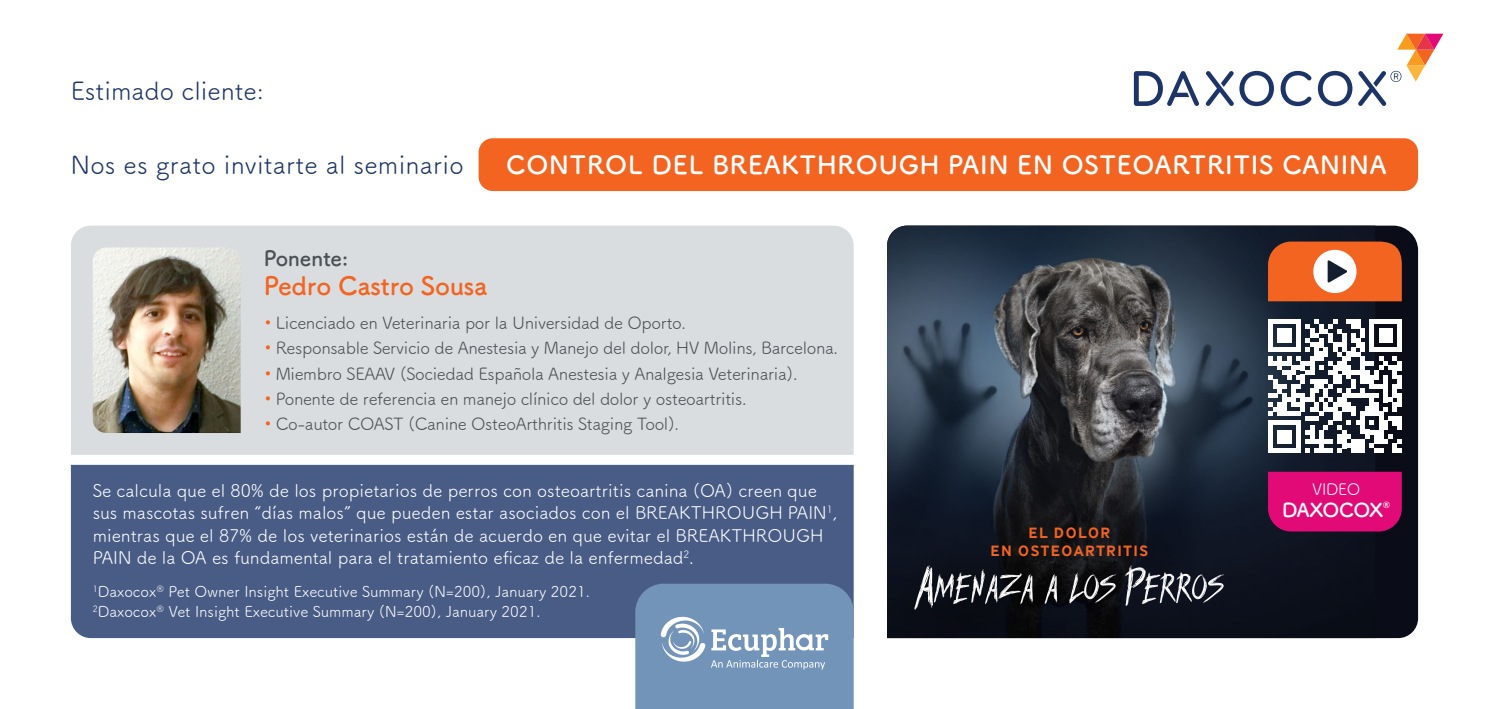
<style>
.page{position:relative;width:1489px;height:709px;background:#fff}
.page>*{position:absolute;margin:0;border:0;box-sizing:border-box;transform-origin:0 0}
.t1{font:700 25.25px "Tsuku A Rd Gothic";letter-spacing:-.01em;color:#f36421}
.t2{font:700 25px "Tsuku A Rd Gothic";letter-spacing:.035em;color:#fff}
.t3{font:25px "Tsuku A Rd Gothic";letter-spacing:.01em;color:#1c3468}
.t4{font:700 21px "Tsuku A Rd Gothic";letter-spacing:-.01em;color:#4b5056}
.t5{font:700 19.25px "Tsuku A Rd Gothic";letter-spacing:-.035em;color:#fff}
.t6{font:17.5px/22.5px "Tsuku A Rd Gothic";color:#fff}
.t7{font:16.75px "Tsuku A Rd Gothic";letter-spacing:-.02em;color:#4b5056}
.t8{font:15.75px "Tsuku A Rd Gothic";letter-spacing:-.02em;color:#fff}
.t9{font:700 15.5px/18px "Inter Face Da Ma";letter-spacing:.1em;color:#f36421;text-align:center}
.t10{font:15px/20px "Tsuku A Rd Gothic";color:#fff}
.t11{font:700 8.5px "Tsuku A Rd Gothic";color:#fff}
.s1{font-size:23.25px;color:#f36421}
</style>
<div class="page">
<div style="left:71px;top:226px;width:782px;height:229px;background:#d9dddf"></div>
<div style="left:71px;top:465px;width:782px;height:173px;background:#495c86"></div>
<div style="left:1375px;top:226px;width:42px;height:412px;background:#0a0c18"></div>
<img style="left:887px;top:226px;width:488px;height:412px">
<svg style="left:914px;top:565px;width:118px;height:45px"></svg>
<svg style="left:1044px;top:574px;width:13px;height:30px"></svg>
<svg style="left:1068px;top:572px;width:48px;height:31px"></svg>
<svg style="left:1125px;top:565px;width:99px;height:41px"></svg>
<div style="left:478px;top:138px;width:939px;height:53px;background:#f36421;border-radius:14px"></div>
<img style="left:93px;top:247px;width:148px;height:186px">
<svg style="left:1239px;top:71px;width:34px;height:35px"></svg>
<svg style="left:1280px;top:71px;width:31px;height:35px"></svg>
<svg style="left:1205px;top:71px;width:28px;height:35px"></svg>
<svg style="left:1133px;top:71px;width:65px;height:35px"></svg>
<svg style="left:1317px;top:34px;width:126px;height:72px"></svg>
<svg style="left:635px;top:583px;width:218px;height:126px"></svg>
<svg style="left:1267px;top:241px;width:134px;height:60px"></svg>
<div style="left:1267px;top:472px;width:134px;height:59px;background:#e20a77"></div>
<svg style="left:1268px;top:319px;width:133px;height:134px"></svg>
<h2 class="t3" style="left:71px;top:72px;width:194px">Estimado cliente:</h2>
<h2 class="t3" style="left:71px;top:146px;width:394px">Nos es grato invitarte al seminario</h2>
<h2 class="t2" style="left:506px;top:145px;width:881px">CONTROL DEL BREAKTHROUGH PAIN EN OSTEOARTRITIS CANINA</h2>
<p class="t4" style="left:264px;top:241px;width:86px">Ponente:</p>
<h1 class="t1" style="left:264px;top:266px;width:225px">Pedro Castro Sousa</h1>
<p class="t7" style="left:264px;top:310px;width:424px"><span class="s1">•</span> Licenciado en Veterinaria por la Universidad de Oporto.</p>
<p class="t7" style="left:264px;top:335px;width:576px"><span class="s1">•</span> Responsable Servicio de Anestesia y Manejo del dolor, HV Molins, Barcelona.</p>
<p class="t7" style="left:264px;top:361px;width:535px"><span class="s1">•</span> Miembro SEAAV (Sociedad Española Anestesia y Analgesia Veterinaria).</p>
<p class="t7" style="left:264px;top:386px;width:484px"><span class="s1">•</span> Ponente de referencia en manejo clínico del dolor y osteoartritis.</p>
<p class="t7" style="left:264px;top:411px;width:417px"><span class="s1">•</span> Co-autor COAST (Canine OsteoArthritis Staging Tool).</p>
<p class="t6" style="left:93px;top:478px;width:746px">Se calcula que el 80% de los propietarios de perros con osteoartritis canina (OA) creen que sus mascotas sufren “días malos” que pueden estar asociados con el BREAKTHROUGH PAIN<sup>1</sup>, mientras que el 87% de los veterinarios están de acuerdo en que evitar el BREAKTHROUGH PAIN de la OA es fundamental para el tratamiento eficaz de la enfermedad<sup>2</sup>.</p>
<p class="t10" style="left:93px;top:580px;width:498px"><sup>1</sup>Daxocox<sup>®</sup> Pet Owner Insight Executive Summary (N=200), January 2021.<br><sup>2</sup>Daxocox<sup>®</sup> Vet Insight Executive Summary (N=200), January 2021.</p>
<p class="t9" style="left:990px;top:523px;width:159px">EL DOLOR<br>EN OSTEOARTRITIS</p>
<p class="t8" style="left:1311px;top:477px;width:50px">VIDEO</p>
<p class="t5" style="left:1282px;top:494px;width:102px">DAXOCOX</p>
<p class="t11" style="left:1382px;top:498px;width:9px">®</p>
</div>
